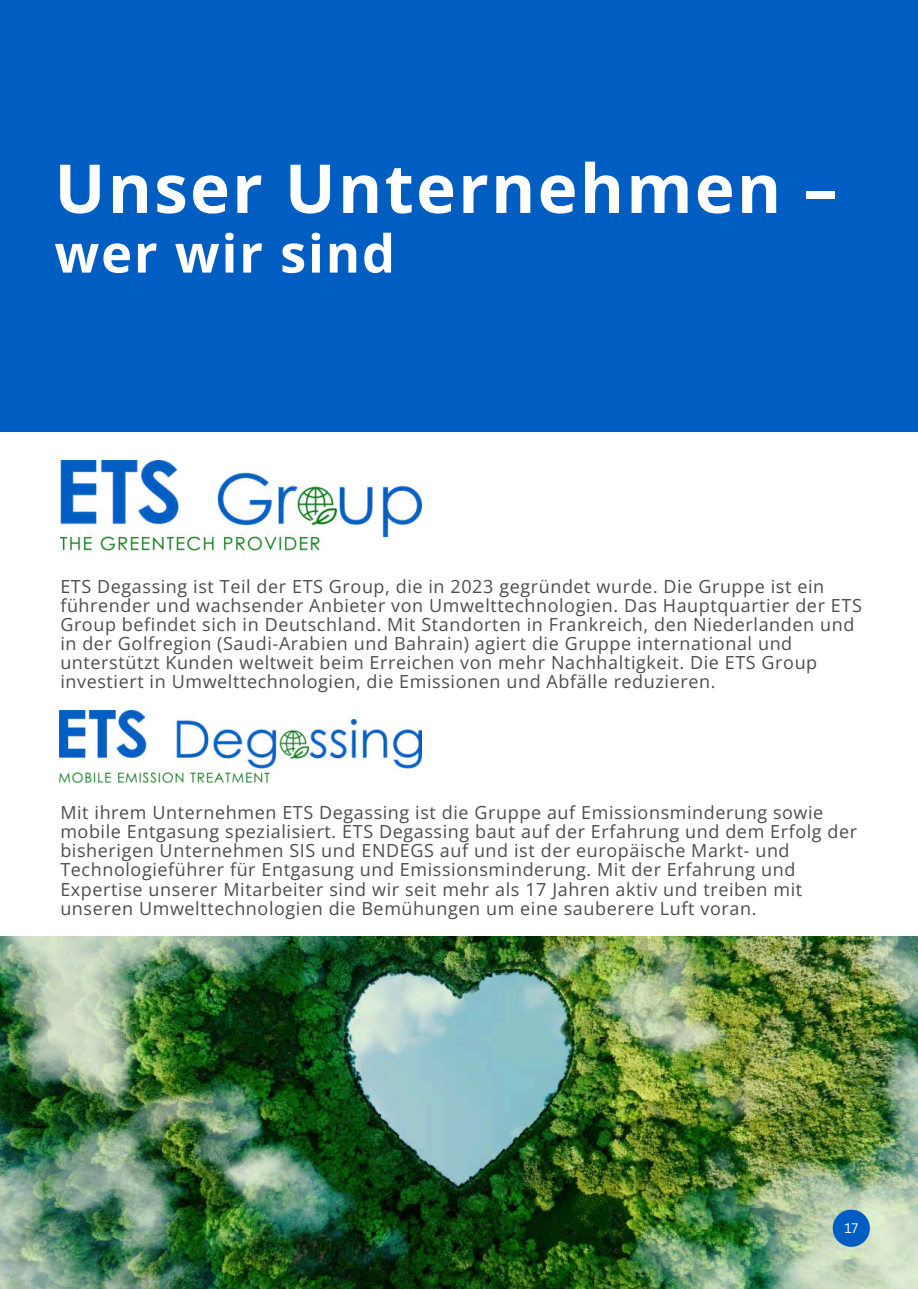
<style>
.page{position:relative;width:918px;height:1289px;background:#fff}
.page>*{position:absolute;margin:0;border:0;box-sizing:border-box;transform-origin:0 0}
.t1{font:700 67.5px "Open Sans";letter-spacing:.035em;color:#fff}
.t2{font:700 52.5px "Open Sans";letter-spacing:.035em;color:#fff}
.t3{font:18px/19.2px "Open Sans";letter-spacing:.035em;color:#4d4d4d}
.t4{font:13.5px "Canva Sans";color:#fff}
</style>
<div class="page">
<div style="left:0;top:0;width:918px;height:432px;background:#005ec2"></div>
<img style="left:60px;top:460px;width:361px;height:91px">
<img style="left:0;top:936px;width:918px;height:352px">
<div style="left:833px;top:1209px;width:37px;height:37px;background:#005ec2;border-radius:50%"></div>
<img style="left:60px;top:710px;width:362px;height:74px">
<h1 class="t1" style="left:54px;top:141px;width:784px">Unser Unternehmen –</h1>
<h2 class="t2" style="left:54px;top:216px;width:342px">wer wir sind</h2>
<p class="t3" style="left:60px;top:576px;width:803px">ETS Degassing ist Teil der ETS Group, die in 2023 gegründet wurde. Die Gruppe ist ein führender und wachsender Anbieter von Umwelttechnologien. Das Hauptquartier der ETS Group befindet sich in Deutschland. Mit Standorten in Frankreich, den Niederlanden und in der Golfregion (Saudi-Arabien und Bahrain) agiert die Gruppe international und unterstützt Kunden weltweit beim Erreichen von mehr Nachhaltigkeit. Die ETS Group investiert in Umwelttechnologien, die Emissionen und Abfälle reduzieren.</p>
<p class="t3" style="left:60px;top:802px;width:798px">Mit ihrem Unternehmen ETS Degassing ist die Gruppe auf Emissionsminderung sowie mobile Entgasung spezialisiert. ETS Degassing baut auf der Erfahrung und dem Erfolg der bisherigen Unternehmen SIS und ENDEGS auf und ist der europäische Markt- und Technologieführer für Entgasung und Emissionsminderung. Mit der Erfahrung und Expertise unserer Mitarbeiter sind wir seit mehr als 17 Jahren aktiv und treiben mit unseren Umwelttechnologien die Bemühungen um eine sauberere Luft voran.</p>
<p class="t4" style="left:844px;top:1220px;width:15px">17</p>
</div>
